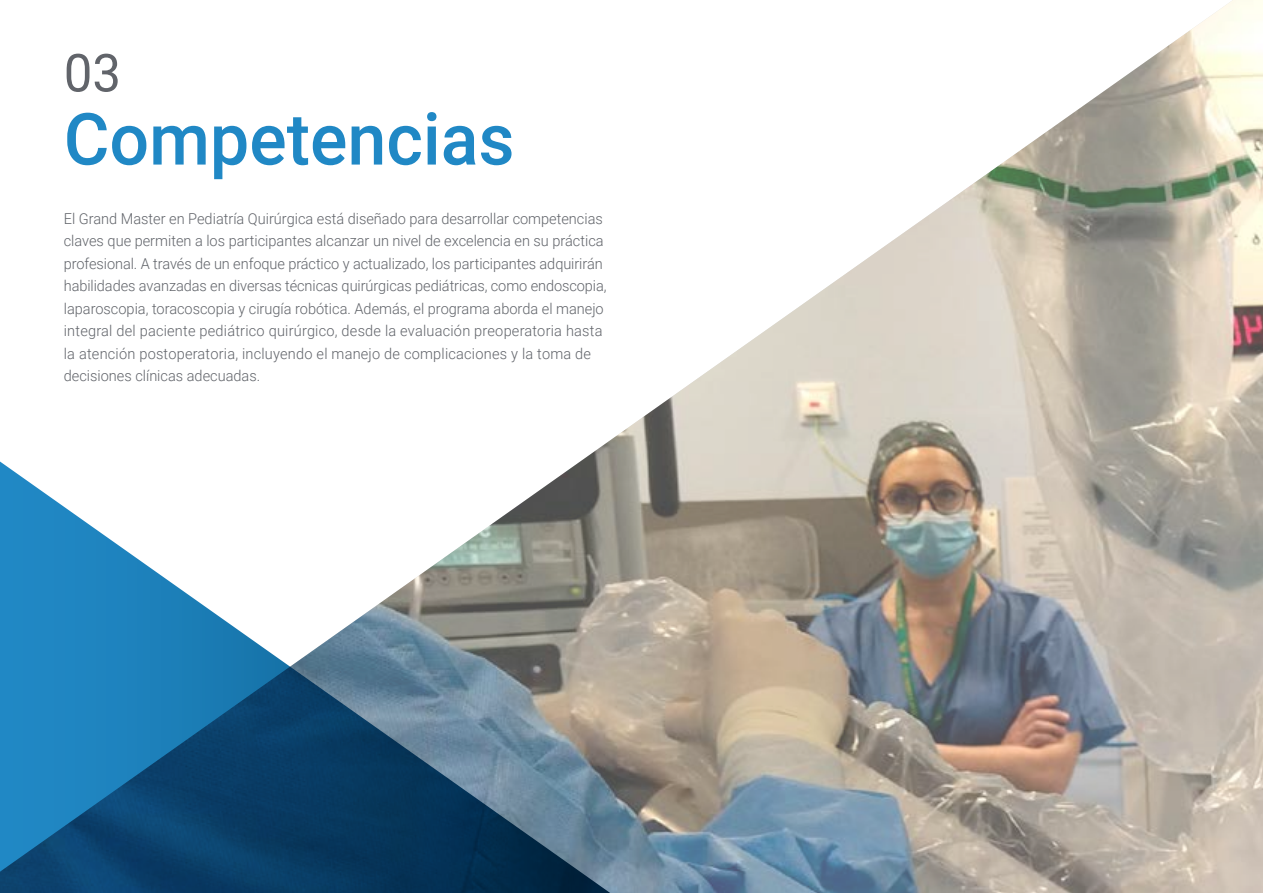
<style>
.page{position:relative;width:1263px;height:893px;background:#fff}
.page>*{position:absolute;margin:0;border:0;box-sizing:border-box;transform-origin:0 0}
.t1{font:500 72px "Roboto";color:#2088c5}
.t2{font:52.5px "Roboto";color:#61646a}
.t3{font:300 15px/22.5px "Roboto";color:#61646a}
</style>
<div class="page">
<img style="left:602px;top:0;width:661px;height:893px">
<svg style="left:0;top:446px;width:640px;height:447px"></svg>
<h2 class="t2" style="left:64px;top:36px;width:59px">03</h2>
<h1 class="t1" style="left:64px;top:89px;width:452px">Competencias</h1>
<p class="t3" style="left:64px;top:207px;width:544px">El Grand Master en Pediatría Quirúrgica está diseñado para desarrollar competencias claves que permiten a los participantes alcanzar un nivel de excelencia en su práctica profesional. A través de un enfoque práctico y actualizado, los participantes adquirirán habilidades avanzadas en diversas técnicas quirúrgicas pediátricas, como endoscopia, laparoscopia, toracoscopia y cirugía robótica. Además, el programa aborda el manejo integral del paciente pediátrico quirúrgico, desde la evaluación preoperatoria hasta la atención postoperatoria, incluyendo el manejo de complicaciones y la toma de decisiones clínicas adecuadas.</p>
</div>
